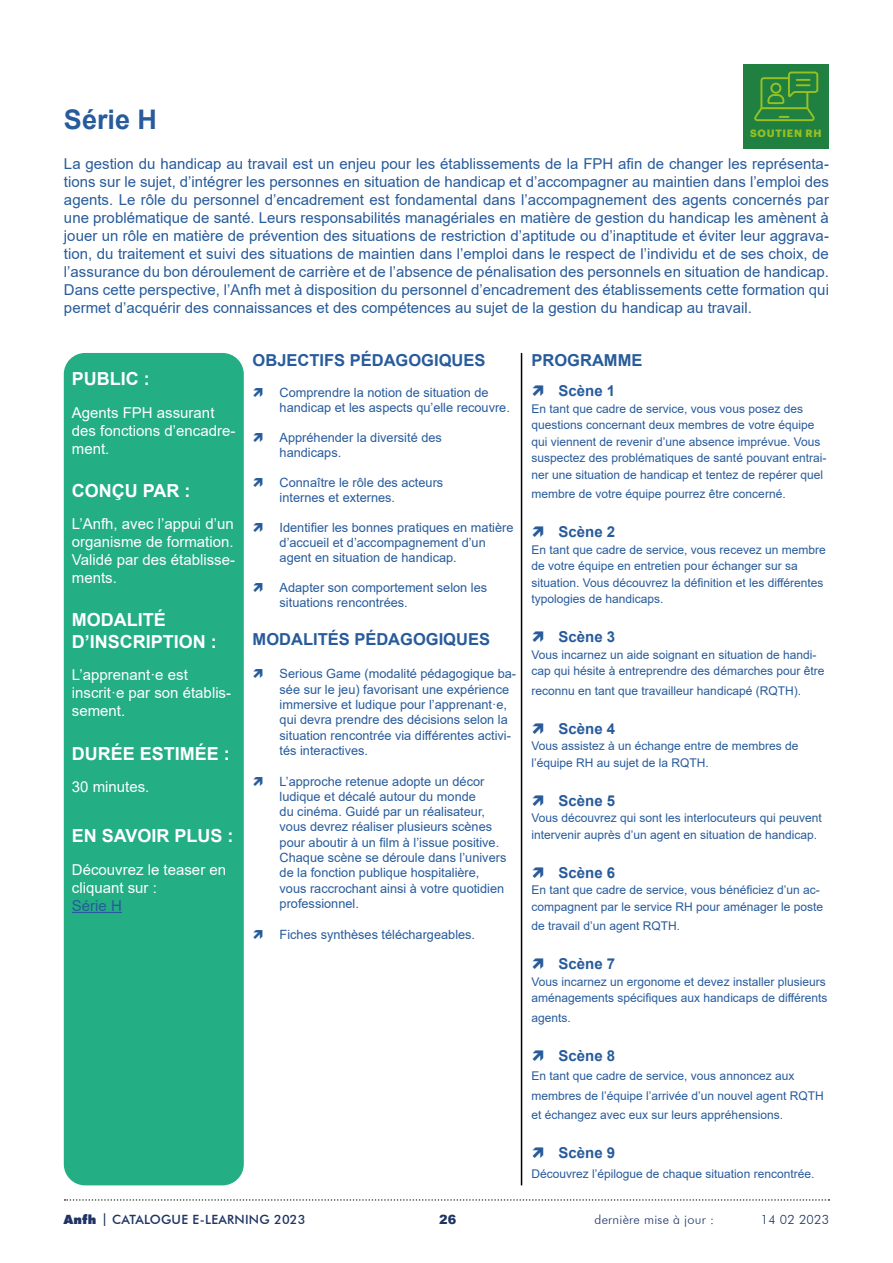
<style>
.page{position:relative;width:893px;height:1263px;background:#fff}
.page>*{position:absolute;margin:0;border:0;box-sizing:border-box;transform-origin:0 0}
.t1{font:700 27px "Arial";color:#275b9b}
.t2{font:700 18px/21.6px "Arial";color:#fff}
.t3{font:700 16.5px "Arial";color:#275b9b}
.t4{font:15px/18px "Arial";color:#275b9b;text-align:justify}
.t5{font:15px/18px "Arial";color:#fff}
.t6{font:700 15px "Arial";color:#275b9b}
.t7{font:12.75px/15.3px "Arial";color:#275b9b}
.t8{font:500 12.75px "Futura BT";letter-spacing:.02em;color:#1f3464}
.t9{font:300 12.75px "Futura BT";letter-spacing:.02em;color:#1f3464}
.t10{font:900 12.75px "Arial";color:#1f3464}
.t11{font:12px/16.5px "Arial";color:#275b9b}
.t12{font:700 10.35px "Graphik";letter-spacing:.07em;color:#95c122}
.s1{font-weight:900}
</style>
<div class="page">
<svg style="left:65px;top:1199px;width:764px;height:2px"></svg>
<div style="left:744px;top:64px;width:85px;height:85px;background:#208042"></div>
<svg style="left:754px;top:72px;width:64px;height:49px"></svg>
<div style="left:64px;top:353px;width:180px;height:832px;background:#23ae84;border-radius:21px"></div>
<hr style="left:72px;top:912px;width:50px;height:1px;background:#275b9b">
<hr style="left:521px;top:353px;width:1px;height:832px;background:#000">
<h1 class="t1" style="left:64px;top:101px;width:95px">Série H</h1>
<p class="t4" style="left:64px;top:154px;width:766px">La gestion du handicap au travail est un enjeu pour les établissements de la FPH afin de changer les représenta&shy;tions sur le sujet, d’intégrer les personnes en situation de handicap et d’accompagner au maintien dans l’emploi des agents. Le rôle du personnel d’encadrement est fondamental dans l’accompagnement des agents concernés par une problématique de santé. Leurs responsabilités managériales en matière de gestion du handicap les amènent à jouer un rôle en matière de prévention des situations de restriction d’aptitude ou d’inaptitude et éviter leur aggrava&shy;tion, du traitement et suivi des situations de maintien dans l’emploi dans le respect de l’individu et de ses choix, de l’assurance du bon déroulement de carrière et de l’absence de pénalisation des personnels en situation de handicap.<br>Dans cette perspective, l’Anfh met à disposition du personnel d’encadrement des établissements cette formation qui permet d’acquérir des connaissances et des compétences au sujet de la gestion du handicap au travail.</p>
<p class="t12" style="left:750px;top:125px;width:73px">SOUTIEN RH</p>
<h2 class="t2" style="left:72px;top:368px;width:79px">PUBLIC :</h2>
<p class="t5" style="left:72px;top:403px;width:165px">Agents FPH assurant des fonctions d’encadre&shy;ment.</p>
<h2 class="t2" style="left:72px;top:480px;width:120px">CONÇU PAR :</h2>
<p class="t5" style="left:72px;top:515px;width:165px;text-align:justify">L’Anfh, avec l’appui d’un organisme de formation.<br>Validé par des établisse&shy;ments.</p>
<h2 class="t2" style="left:72px;top:609px;width:147px">MODALITÉ<br>D’INSCRIPTION :</h2>
<p class="t5" style="left:72px;top:666px;width:161px">L’apprenant·e est inscrit·e par son établis&shy;sement.</p>
<h2 class="t2" style="left:72px;top:743px;width:160px">DURÉE ESTIMÉE :</h2>
<p class="t5" style="left:72px;top:778px;width:79px">30 minutes.</p>
<h2 class="t2" style="left:72px;top:825px;width:163px">EN SAVOIR PLUS :</h2>
<p class="t5" style="left:72px;top:860px;width:156px">Découvrez le teaser en cliquant sur :</p>
<p class="t4" style="left:72px;top:896px;width:52px">Série H</p>
<h3 class="t3" style="left:253px;top:349px;width:234px">OBJECTIFS PÉDAGOGIQUES</h3>
<p class="t7" style="left:280px;top:385px;width:232px">Comprendre la notion de situation de handicap et les aspects qu’elle recouvre.</p>
<p class="t7" style="left:280px;top:430px;width:164px">Appréhender la diversité des handicaps.</p>
<p class="t7" style="left:280px;top:475px;width:165px">Connaître le rôle des acteurs internes et externes.</p>
<p class="t7" style="left:280px;top:520px;width:235px">Identifier les bonnes pratiques en matière d’accueil et d’accompagnement d’un agent en situation de handicap.</p>
<p class="t7" style="left:280px;top:580px;width:209px">Adapter son comportement selon les situations rencontrées.</p>
<h3 class="t3" style="left:253px;top:628px;width:239px">MODALITÉS PÉDAGOGIQUES</h3>
<p class="t7" style="left:280px;top:666px;width:238px">Serious Game (modalité pédagogique ba&shy;sée sur le jeu) favorisant une expérience immersive et ludique pour l’apprenant·e, qui devra prendre des décisions selon la situation rencontrée via différentes activi&shy;tés interactives.</p>
<p class="t7" style="left:280px;top:773px;width:228px">L’approche retenue adopte un décor ludique et décalé autour du monde<br>du cinéma. Guidé par un réalisateur, vous devrez réaliser plusieurs scènes pour aboutir à un film à l’issue positive.<br>Chaque scène se déroule dans l’univers de la fonction publique hospitalière, vous raccrochant ainsi à votre quotidien professionnel.</p>
<p class="t7" style="left:280px;top:927px;width:197px">Fiches synthèses téléchargeables.</p>
<h3 class="t3" style="left:531px;top:349px;width:112px">PROGRAMME</h3>
<p class="t6" style="left:558px;top:380px;width:58px">Scène 1</p>
<p class="t11" style="left:531px;top:400px;width:296px">En tant que cadre de service, vous vous posez des questions concernant deux membres de votre équipe qui viennent de revenir d’une absence imprévue. Vous suspectez des problématiques de santé pouvant entrai&shy;ner une situation de handicap et tentez de repérer quel</p>
<p class="t11" style="left:531px;top:486px;width:256px">membre de votre équipe pourrez être concerné.</p>
<p class="t6" style="left:558px;top:521px;width:58px">Scène 2</p>
<p class="t11" style="left:531px;top:541px;width:296px">En tant que cadre de service, vous recevez un membre de votre équipe en entretien pour échanger sur sa situation. Vous découvrez la définition et les différentes typologies de handicaps.</p>
<p class="t6" style="left:558px;top:626px;width:58px">Scène 3</p>
<p class="t11" style="left:531px;top:646px;width:294px">Vous incarnez un aide soignant en situation de handi&shy;cap qui hésite à entreprendre des démarches pour être</p>
<p class="t11" style="left:531px;top:682px;width:271px">reconnu en tant que travailleur handicapé (RQTH).</p>
<p class="t6" style="left:558px;top:718px;width:58px">Scène 4</p>
<p class="t11" style="left:531px;top:738px;width:268px">Vous assistez à un échange entre de membres de l’équipe RH au sujet de la RQTH.</p>
<p class="t6" style="left:558px;top:790px;width:58px">Scène 5</p>
<p class="t11" style="left:531px;top:810px;width:292px">Vous découvrez qui sont les interlocuteurs qui peuvent intervenir auprès d’un agent en situation de handicap.</p>
<p class="t6" style="left:558px;top:862px;width:58px">Scène 6</p>
<p class="t11" style="left:531px;top:882px;width:293px">En tant que cadre de service, vous bénéficiez d’un ac&shy;compagnent par le service RH pour aménager le poste</p>
<p class="t11" style="left:531px;top:918px;width:150px">de travail d’un agent RQTH.</p>
<p class="t6" style="left:558px;top:953px;width:58px">Scène 7</p>
<p class="t11" style="left:531px;top:973px;width:297px">Vous incarnez un ergonome et devez installer plusieurs aménagements spécifiques aux handicaps de différents</p>
<p class="t11" style="left:531px;top:1009px;width:41px">agents.</p>
<p class="t6" style="left:558px;top:1045px;width:58px">Scène 8</p>
<p class="t11" style="left:531px;top:1066px;width:294px;line-height:19.5px">En tant que cadre de service, vous annoncez aux membres de l’équipe l’arrivée d’un nouvel agent RQTH et échangez avec eux sur leurs appréhensions.</p>
<p class="t6" style="left:558px;top:1142px;width:58px">Scène 9</p>
<p class="t11" style="left:531px;top:1165px;width:284px">Découvrez l’épilogue de chaque situation rencontrée.</p>
<p class="t8" style="left:64px;top:1212px;width:243px"><span class="s1">Anfh</span> | CATALOGUE E-LEARNING 2023</p>
<p class="t10" style="left:439px;top:1210px;width:19px">26</p>
<p class="t9" style="left:595px;top:1212px;width:121px">dernière mise à jour :</p>
<p class="t9" style="left:761px;top:1212px;width:70px">14 02 2023</p>
</div>
